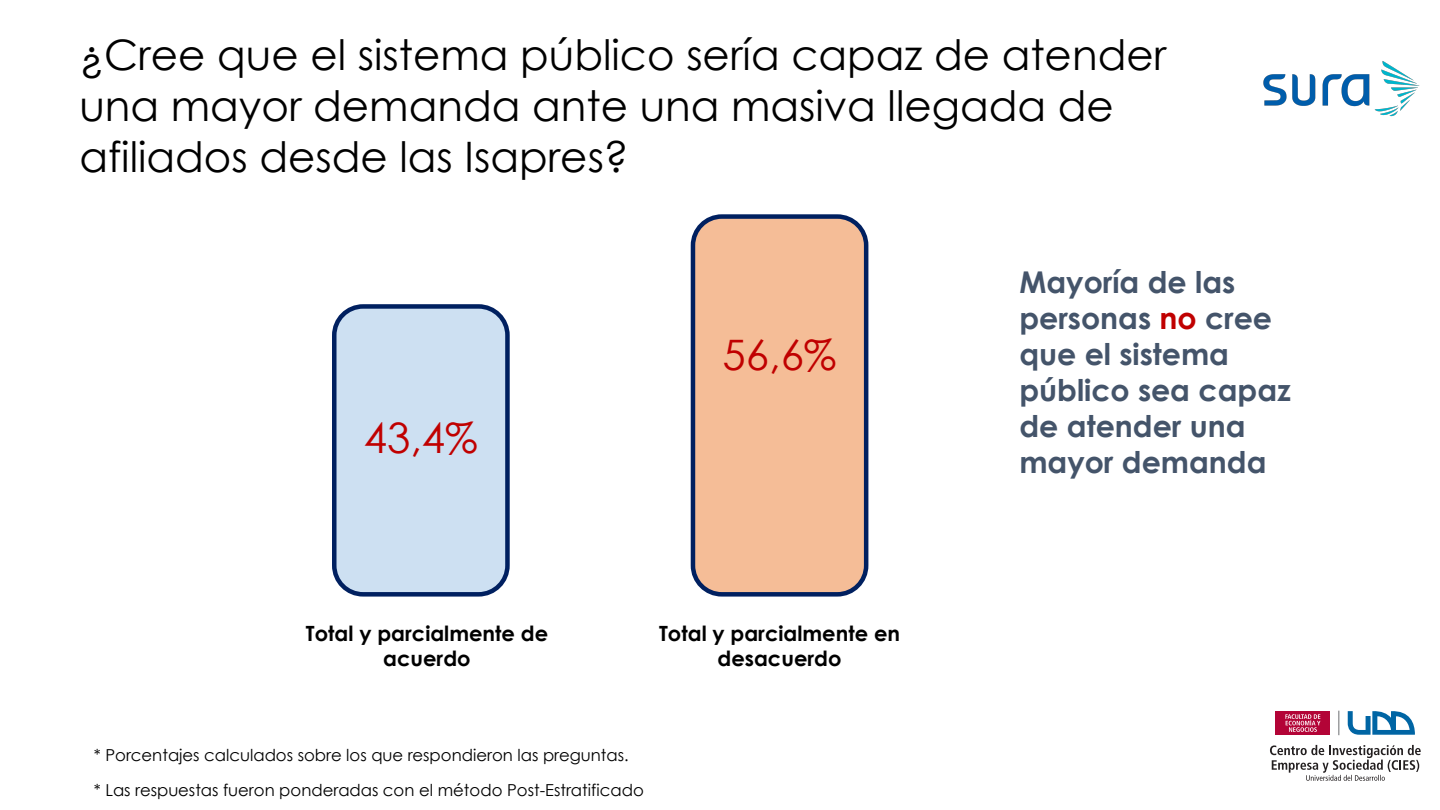
<style>
.page{position:relative;width:1440px;height:810px;background:#fff}
.page>*{position:absolute;margin:0;border:0;box-sizing:border-box;transform-origin:0 0}
.t1{font:42px/51px "Century Gothic";color:#000}
.t2{font:42px "Century Gothic";color:#c00000}
.t3{font:700 30px/36px "Century Gothic";color:#44546a}
.t4{font:700 21px/25.2px "Century Gothic";color:#000;text-align:center}
.t5{font:16.5px "Century Gothic";color:#000}
.s1{color:#c00000}
</style>
<div class="page">
<div style="left:693px;top:217px;width:173px;height:377px;background:#f5bd97;border-radius:29px"></div>
<div style="left:691px;top:214px;width:177px;height:383px;border:4px solid #002060;border-radius:29px"></div>
<div style="left:334px;top:306px;width:173px;height:288px;background:#cde0f2;border-radius:29px"></div>
<div style="left:332px;top:304px;width:178px;height:293px;border:4px solid #002060;border-radius:29px"></div>
<svg style="left:1339px;top:711px;width:1px;height:24px"></svg>
<div style="left:1276px;top:711px;width:54px;height:24px;background:#b30437"></div>
<svg style="left:1348px;top:711px;width:67px;height:24px"></svg>
<svg style="left:1285px;top:714px;width:35px;height:18px"></svg>
<svg style="left:1270px;top:745px;width:151px;height:36px"></svg>
<img style="left:1263px;top:61px;width:157px;height:56px">
<h1 class="t1" style="left:79px;top:29px;width:1088px">¿Cree que el sistema público sería capaz de atender una mayor demanda ante una masiva llegada de afiliados desde las Isapres?</h1>
<h1 class="t2" style="left:364px;top:408px;width:115px">43,4%</h1>
<h1 class="t2" style="left:723px;top:326px;width:115px">56,6%</h1>
<p class="t4" style="left:306px;top:620px;width:244px">Total y parcialmente de acuerdo</p>
<p class="t4" style="left:659px;top:620px;width:243px">Total y parcialmente en desacuerdo</p>
<p class="t5" style="left:94px;top:744px;width:536px">* Porcentajes calculados sobre los que respondieron las preguntas.</p>
<p class="t5" style="left:94px;top:779px;width:551px">* Las respuestas fueron ponderadas con el método Post-Estratificado</p>
<h2 class="t3" style="left:1019px;top:263px;width:273px">Mayoría de las personas <span class="s1">no</span> cree que el sistema público sea capaz de atender una mayor demanda</h2>
</div>
